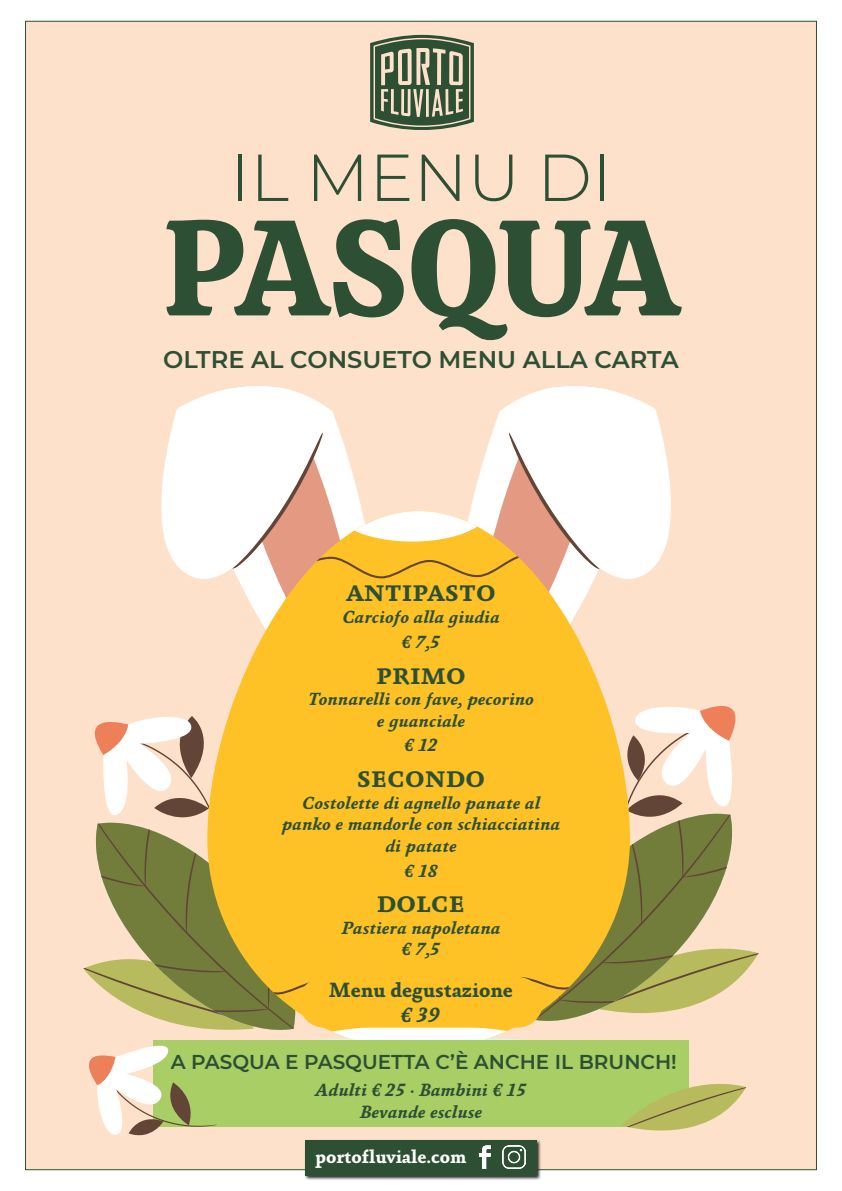
<style>
.page{position:relative;width:842px;height:1191px;background:#fff}
.page>*{position:absolute;margin:0;border:0;box-sizing:border-box;transform-origin:0 0}
.t1{font:135.7px "Calistoga";letter-spacing:-.005em;color:#2d5035}
.t2{font:300 66.3px "Montserrat";color:#2d5035}
.t3{font:600 24.1px "Montserrat";color:#2d5035}
.Porto_portata{font:700 22.9px "Absara TF";color:#2d5035;scale:1.06 1}
.Porto_portata-2{font:700 20.9px "Absara TF";color:#2d5035}
.Porto_piatto{font:italic 700 20.9px "Absara TF";color:#2d5035;scale:1.06 1}
.t4{font:600 20px "Montserrat";color:#2d5035}
.t5{font:700 19px "Absara TF";color:#fff}
.Porto_piatto-2{font:italic 700 18px "Absara TF";color:#2d5035;scale:1.06 1}
.Porto_piatto-3{font:italic 700 17.9px/21.4px "Absara TF";color:#2d5035;text-align:center;scale:1.06 1}
</style>
<div class="page">
<div style="left:25px;top:20px;width:792px;height:1150px;background:#fee1ca"></div>
<svg style="left:370px;top:35px;width:104px;height:98px;background:#768369"></svg>
<svg style="left:304px;top:1141px;width:238px;height:39px"></svg>
<div style="left:305px;top:1140px;width:232px;height:35px;background:#2d5035"></div>
<img style="left:478px;top:1145px;width:13px;height:23px">
<img style="left:502px;top:1145px;width:23px;height:23px">
<div style="left:630px;top:582px;width:23px;height:106px;background:#fee1ca"></div>
<div style="left:179px;top:582px;width:28px;height:106px;background:#fee1ca"></div>
<svg style="left:207px;top:582px;width:423px;height:106px;background:#fdcb54"></svg>
<svg style="left:133px;top:384px;width:566px;height:198px"></svg>
<svg style="left:69px;top:688px;width:690px;height:453px;background:#dcc263"></svg>
<p class="t2" style="left:231px;top:132px;width:382px">IL MENU DI</p>
<p class="t1" style="left:163px;top:140px;width:517px">PASQUA</p>
<p class="t3" style="left:163px;top:342px;width:517px">OLTRE AL CONSUETO MENU ALLA CARTA</p>
<p class="Porto_portata" style="left:346px;top:580px;width:142px">ANTIPASTO</p>
<p class="Porto_piatto-3" style="left:342px;top:606px;width:150px">Carciofo alla giudia</p>
<p class="Porto_piatto-3" style="left:402px;top:631px;width:38px">€ 7,5</p>
<p class="Porto_portata" style="left:376px;top:662px;width:86px">PRIMO</p>
<p class="Porto_piatto-3" style="left:308px;top:688px;width:215px">Tonnarelli con fave, pecorino e guanciale</p>
<p class="Porto_piatto-3" style="left:404px;top:735px;width:34px">€ 12</p>
<p class="Porto_portata" style="left:357px;top:766px;width:122px">SECONDO</p>
<p class="Porto_piatto-3" style="left:282px;top:792px;width:264px">Costolette di agnello panate al panko e mandorle con schiacciatina di patate</p>
<p class="Porto_piatto-3" style="left:404px;top:860px;width:34px">€ 18</p>
<p class="Porto_portata" style="left:377px;top:891px;width:85px">DOLCE</p>
<p class="Porto_piatto-3" style="left:341px;top:917px;width:152px">Pastiera napoletana</p>
<p class="Porto_piatto-3" style="left:402px;top:939px;width:38px">€ 7,5</p>
<p class="Porto_portata-2" style="left:329px;top:978px;width:185px">Menu degustazione</p>
<p class="Porto_piatto" style="left:400px;top:1003px;width:39px">€ 39</p>
<p class="t4" style="left:171px;top:1047px;width:508px">A PASQUA E PASQUETTA C’È ANCHE IL BRUNCH!</p>
<p class="Porto_piatto-2" style="left:315px;top:1080px;width:201px">Adulti € 25 · Bambini € 15</p>
<p class="Porto_piatto-2" style="left:360px;top:1101px;width:117px">Bevande escluse</p>
<p class="t5" style="left:315px;top:1146px;width:153px">portofluviale.com</p>
</div>
